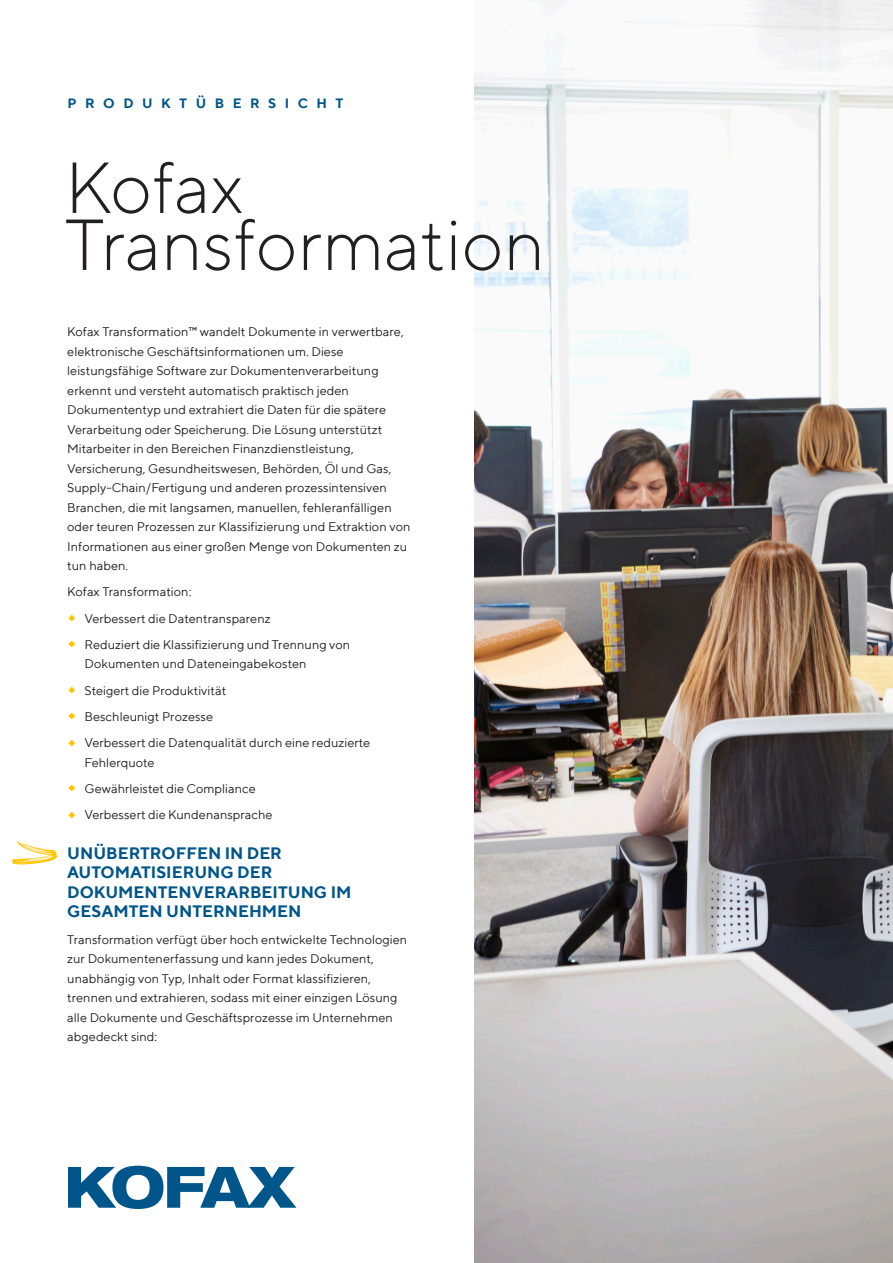
<style>
.page{position:relative;width:893px;height:1263px;background:#fff}
.page>*{position:absolute;margin:0;border:0;box-sizing:border-box;transform-origin:0 0}
.t1{font:300 72px/57px "TT Norms";color:#231f20}
.t2{font:700 16.5px/19.5px "TT Norms";color:#00568a}
.document_label{font:700 13.5px "TT Norms";letter-spacing:.63em;color:#00568a}
.body_copy{font:12.75px/19.5px "TT Norms";color:#231f20}
</style>
<div class="page">
<img style="left:475px;top:0;width:418px;height:1263px">
<svg style="left:68px;top:1166px;width:228px;height:43px"></svg>
<svg style="left:12px;top:841px;width:45px;height:23px"></svg>
<p class="document_label" style="left:67px;top:94px;width:278px">PRODUKTÜBERSICHT</p>
<p class="t1" style="left:65px;top:158px;width:482px">Kofax<br>Transformation</p>
<p class="body_copy" style="left:67px;top:322px;width:345px">Kofax Transformation™ wandelt Dokumente in verwertbare, elektronische Geschäftsinformationen um. Diese leistungsfähige Software zur Dokumentenverarbeitung erkennt und versteht automatisch praktisch jeden Dokumententyp und extrahiert die Daten für die spätere Verarbeitung oder Speicherung. Die Lösung unterstützt Mitarbeiter in den Bereichen Finanzdienstleistung, Versicherung, Gesundheitswesen, Behörden, Öl und Gas, Supply-Chain/Fertigung und anderen prozessintensiven Branchen, die mit langsamen, manuellen, fehleranfälligen oder teuren Prozessen zur Klassifizierung und Extraktion von Informationen aus einer großen Menge von Dokumenten zu tun haben.</p>
<p class="body_copy" style="left:67px;top:582px;width:126px">Kofax Transformation:</p>
<p class="body_copy" style="left:85px;top:608px;width:188px">Verbessert die Datentransparenz</p>
<p class="body_copy" style="left:85px;top:634px;width:267px">Reduziert die Klassifizierung und Trennung von<br>Dokumenten und Dateneingabekosten</p>
<p class="body_copy" style="left:85px;top:680px;width:143px">Steigert die Produktivität</p>
<p class="body_copy" style="left:85px;top:706px;width:130px">Beschleunigt Prozesse</p>
<p class="body_copy" style="left:85px;top:733px;width:287px">Verbessert die Datenqualität durch eine reduzierte<br>Fehlerquote</p>
<p class="body_copy" style="left:85px;top:778px;width:173px">Gewährleistet die Compliance</p>
<p class="body_copy" style="left:85px;top:805px;width:190px">Verbessert die Kundenansprache</p>
<p class="t2" style="left:67px;top:843px;width:286px">UNÜBERTROFFEN IN DER<br>AUTOMATISIERUNG DER<br>DOKUMENTENVERARBEITUNG IM<br>GESAMTEN UNTERNEHMEN</p>
<p class="body_copy" style="left:67px;top:929px;width:342px">Transformation verfügt über hoch entwickelte Technologien zur Dokumentenerfassung und kann jedes Dokument, unabhängig von Typ, Inhalt oder Format klassifizieren, trennen und extrahieren, sodass mit einer einzigen Lösung alle Dokumente und Geschäftsprozesse im Unternehmen abgedeckt sind:</p>
</div>
